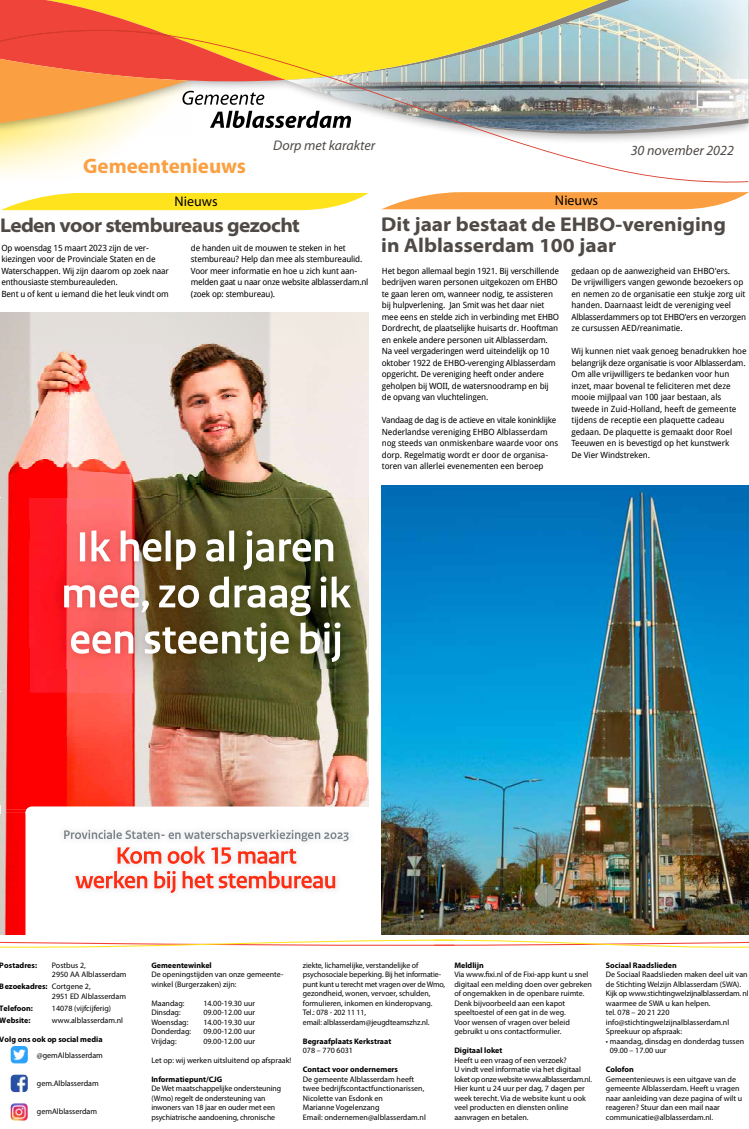
<style>
.page{position:relative;width:749px;height:1129px;background:#fff}
.page>*{position:absolute;margin:0;border:0;box-sizing:border-box;transform-origin:0 0}
.t1{font:700 21px "Myriad Pro";color:#fba042}
.t2{font:700 semi-expanded 20px/21px "Myriad Pro";color:#4f4a46}
.t3{font:700 semi-expanded 20px "Myriad Pro";letter-spacing:-.03em;color:#4f4a46}
.t4{font:italic 14px "Myriad Pro";color:#4f4a46}
.t5{font:14px "Myriad Pro";color:#000}
.t6{font:8.5px/11.5px "Droid Sans";letter-spacing:-.02em;color:#000}
.t7{font:8px/9.5px "Myriad Pro";color:#000}
.t8{font:700 8px "Myriad Pro";color:#000}
.s1{font-weight:700}
</style>
<div class="page">
<img style="left:608px;top:0;width:140px;height:30px">
<svg style="left:351px;top:0;width:257px;height:30px;background:#f2db33"></svg>
<svg style="left:0;top:0;width:351px;height:30px;background:#fab225"></svg>
<img style="left:0;top:30px;width:748px;height:153px">
<img style="left:11px;top:1046px;width:17px;height:17px">
<img style="left:11px;top:1074px;width:17px;height:17px">
<img style="left:11px;top:1103px;width:17px;height:17px">
<img style="left:381px;top:485px;width:367px;height:443px">
<svg style="left:382px;top:192px;width:366px;height:17px;background:#fbac5a"></svg>
<svg style="left:1px;top:193px;width:367px;height:17px;background:#ffe639"></svg>
<img style="left:1px;top:313px;width:367px;height:185px">
<img style="left:1px;top:498px;width:29px;height:192px">
<img style="left:1px;top:690px;width:367px;height:116px">
<img style="left:1px;top:806px;width:24px;height:3px">
<img style="left:1px;top:809px;width:24px;height:119px">
<svg style="left:25px;top:806px;width:343px;height:122px"></svg>
<img style="left:30px;top:498px;width:226px;height:44px">
<div style="left:30px;top:542px;width:28px;height:105px;background:#ff141f"></div>
<img style="left:256px;top:498px;width:112px;height:40px">
<svg style="left:356px;top:538px;width:12px;height:8px"></svg>
<img style="left:30px;top:647px;width:50px;height:45px">
<img style="left:356px;top:546px;width:12px;height:100px">
<img style="left:331px;top:646px;width:37px;height:46px">
<img style="left:80px;top:668px;width:251px;height:24px">
<img style="left:58px;top:525px;width:298px;height:143px">
<svg style="left:80px;top:530px;width:253px;height:40px"></svg>
<svg style="left:64px;top:576px;width:287px;height:40px"></svg>
<svg style="left:71px;top:622px;width:269px;height:40px"></svg>
<img style="left:59px;top:824px;width:295px;height:74px">
<svg style="left:64px;top:829px;width:284px;height:34px"></svg>
<svg style="left:75px;top:870px;width:260px;height:22px"></svg>
<svg style="left:0;top:928px;width:748px;height:19px"></svg>
<h1 class="t1" style="left:83px;top:154px;width:164px">Gemeentenieuws</h1>
<h3 class="t4" style="left:273px;top:138px;width:104px">Dorp met karakter</h3>
<h3 class="t4" style="left:630px;top:143px;width:105px">30 november 2022</h3>
<h3 class="t5" style="left:174px;top:192px;width:45px">Nieuws</h3>
<h2 class="t3" style="left:0;top:214px;width:301px">Leden voor stembureaus gezocht</h2>
<p class="t6" style="left:1px;top:242px;width:169px">Op woensdag 15 maart 2023 zijn de ver&shy;kiezingen voor de Provinciale Staten en de Waterschappen. Wij zijn daarom op zoek naar enthousiaste stembureauleden.<br>Bent u of kent u iemand die het leuk vindt om</p>
<p class="t6" style="left:191px;top:242px;width:179px">de handen uit de mouwen te steken in het stembureau? Help dan mee als stembureaulid.<br>Voor meer informatie en hoe u zich kunt aan&shy;melden gaat u naar onze website alblasserdam.nl (zoek op: stembureau).</p>
<h3 class="t5" style="left:555px;top:192px;width:45px">Nieuws</h3>
<h2 class="t2" style="left:381px;top:214px;width:346px">Dit jaar bestaat de EHBO-vereniging in Alblasserdam 100 jaar</h2>
<p class="t6" style="left:382px;top:265px;width:179px">Het begon allemaal begin 1921. Bij verschillende bedrijven waren personen uitgekozen om EHBO te gaan leren om, wanneer nodig, te assisteren bij hulpverlening. Jan Smit was het daar niet mee eens en stelde zich in verbinding met EHBO Dordrecht, de plaatselijke huisarts dr. Hooftman en enkele andere personen uit Alblasserdam.<br>Na veel vergaderingen werd uiteindelijk op 10 oktober 1922 de EHBO-verenging Alblasserdam opgericht. De vereniging heeft onder andere geholpen bij WOII, de watersnoodramp en bij de opvang van vluchtelingen.</p>
<p class="t6" style="left:382px;top:414px;width:178px">Vandaag de dag is de actieve en vitale koninklijke Nederlandse vereniging EHBO Alblasserdam nog steeds van onmiskenbare waarde voor ons dorp. Regelmatig wordt er door de organisa&shy;toren van allerlei evenementen een beroep</p>
<p class="t6" style="left:571px;top:265px;width:176px">gedaan op de aanwezigheid van EHBO'ers.<br>De vrijwilligers vangen gewonde bezoekers op en nemen zo de organisatie een stukje zorg uit handen. Daarnaast leidt de vereniging veel Alblasserdammers op tot EHBO'ers en verzorgen ze cursussen AED/reanimatie.</p>
<p class="t6" style="left:571px;top:345px;width:177px">Wij kunnen niet vaak genoeg benadrukken hoe belangrijk deze organisatie is voor Alblasserdam.<br>Om alle vrijwilligers te bedanken voor hun inzet, maar bovenal te feliciteren met deze mooie mijlpaal van 100 jaar bestaan, als tweede in Zuid-Holland, heeft de gemeente tijdens de receptie een plaquette cadeau gedaan. De plaquette is gemaakt door Roel Teeuwen en is bevestigd op het kunstwerk<br>De Vier Windstreken.</p>
<p class="t8" style="left:0;top:960px;width:39px">Postadres:</p>
<p class="t7" style="left:52px;top:959px;width:76px">Postbus 2,<br>2950 AA Alblasserdam</p>
<p class="t7" style="left:52px;top:981px;width:76px;text-indent:-52px"><span class="s1">Bezoekadres:</span> Cortgene 2,<br>2951 ED Alblasserdam</p>
<p class="t8" style="left:0;top:1003px;width:35px">Telefoon:</p>
<p class="t7" style="left:52px;top:1002px;width:61px">14078 (vijfcijferig)</p>
<p class="t8" style="left:0;top:1015px;width:32px">Website:</p>
<p class="t7" style="left:52px;top:1014px;width:73px">www.alblasserdam.nl</p>
<p class="t8" style="left:0;top:1034px;width:104px">Volg ons ook op social media</p>
<p class="t7" style="left:37px;top:1050px;width:68px">@gemAlblasserdam</p>
<p class="t7" style="left:37px;top:1078px;width:63px">gem.Alblasserdam</p>
<p class="t7" style="left:37px;top:1106px;width:62px">gemAlblasserdam</p>
<p class="t8" style="left:151px;top:960px;width:62px">Gemeentewinkel</p>
<p class="t7" style="left:151px;top:969px;width:134px">De openingstijden van onze gemeente&shy;winkel (Burgerzaken) zijn:</p>
<p class="t7" style="left:151px;top:997px;width:35px">Maandag:</p>
<p class="t7" style="left:203px;top:997px;width:53px">14.00-19.30 uur</p>
<p class="t7" style="left:151px;top:1007px;width:31px">Dinsdag:</p>
<p class="t7" style="left:203px;top:1007px;width:53px">09.00-12.00 uur</p>
<p class="t7" style="left:151px;top:1016px;width:39px">Woensdag:</p>
<p class="t7" style="left:203px;top:1016px;width:53px">14.00-19.30 uur</p>
<p class="t7" style="left:151px;top:1026px;width:41px">Donderdag:</p>
<p class="t7" style="left:203px;top:1026px;width:53px">09.00-12.00 uur</p>
<p class="t7" style="left:151px;top:1035px;width:27px">Vrijdag:</p>
<p class="t7" style="left:203px;top:1035px;width:53px">09.00-12.00 uur</p>
<p class="t7" style="left:151px;top:1054px;width:141px">Let op: wij werken uitsluitend op afspraak!</p>
<p class="t8" style="left:151px;top:1074px;width:72px">Informatiepunt/CJG</p>
<p class="t7" style="left:151px;top:1083px;width:131px">De Wet maatschappelijke ondersteuning (Wmo) regelt de ondersteuning van inwoners van 18 jaar en ouder met een psychiatrische aandoening, chronische</p>
<p class="t7" style="left:303px;top:959px;width:144px">ziekte, lichamelijke, verstandelijke of psychosociale beperking. Bij het informatie&shy;punt kunt u terecht met vragen over de Wmo, gezondheid, wonen, vervoer, schulden, formulieren, inkomen en kinderopvang.<br>Tel.: 078 - 202 11 11,<br>email: alblasserdam@jeugdteamszhz.nl.</p>
<p class="t8" style="left:303px;top:1036px;width:90px">Begraafplaats Kerkstraat</p>
<p class="t7" style="left:303px;top:1045px;width:52px">078 – 770 6031</p>
<p class="t8" style="left:303px;top:1064px;width:97px">Contact voor ondernemers</p>
<p class="t7" style="left:303px;top:1073px;width:124px">De gemeente Alblasserdam heeft twee bedrijfscontactfunctionarissen,<br>Nicolette van Esdonk en<br>Marianne Vogelenzang<br>Email: ondernemen@alblasserdam.nl</p>
<p class="t8" style="left:454px;top:960px;width:31px">Meldlijn</p>
<p class="t7" style="left:454px;top:969px;width:139px">Via www.fixi.nl of de Fixi-app kunt u snel digitaal een melding doen over gebreken of ongemakken in de openbare ruimte.<br>Denk bijvoorbeeld aan een kapot speeltoestel of een gat in de weg.<br>Voor wensen of vragen over beleid gebruikt u ons contactformulier.</p>
<p class="t8" style="left:454px;top:1045px;width:50px">Digitaal loket</p>
<p class="t7" style="left:454px;top:1054px;width:139px">Heeft u een vraag of een verzoek?<br>U vindt veel informatie via het digitaal loket op onze website www.alblasserdam.nl.<br>Hier kunt u 24 uur per dag, 7 dagen per week terecht. Via de website kunt u ook veel producten en diensten online aanvragen en betalen.</p>
<p class="t8" style="left:605px;top:960px;width:72px">Sociaal Raadslieden</p>
<p class="t7" style="left:605px;top:969px;width:144px">De Sociaal Raadslieden maken deel uit van de Stichting Welzijn Alblasserdam (SWA).<br>Kijk op www.stichtingwelzijnalblasserdam. nl waarmee de SWA u kan helpen.<br>tel. 078 – 20 21 220 info@stichtingwelzijnalblasserdam.nl Spreekuur op afspraak:</p>
<p class="t7" style="left:609px;top:1035px;width:136px;text-indent:-4px">• maandag, dinsdag en donderdag tussen<br>09.00 – 17.00 uur</p>
<p class="t8" style="left:605px;top:1064px;width:29px">Colofon</p>
<p class="t7" style="left:605px;top:1073px;width:138px">Gemeentenieuws is een uitgave van de gemeente Alblasserdam. Heeft u vragen naar aanleiding van deze pagina of wilt u reageren? Stuur dan een mail naar communicatie@alblasserdam.nl.</p>
</div>
